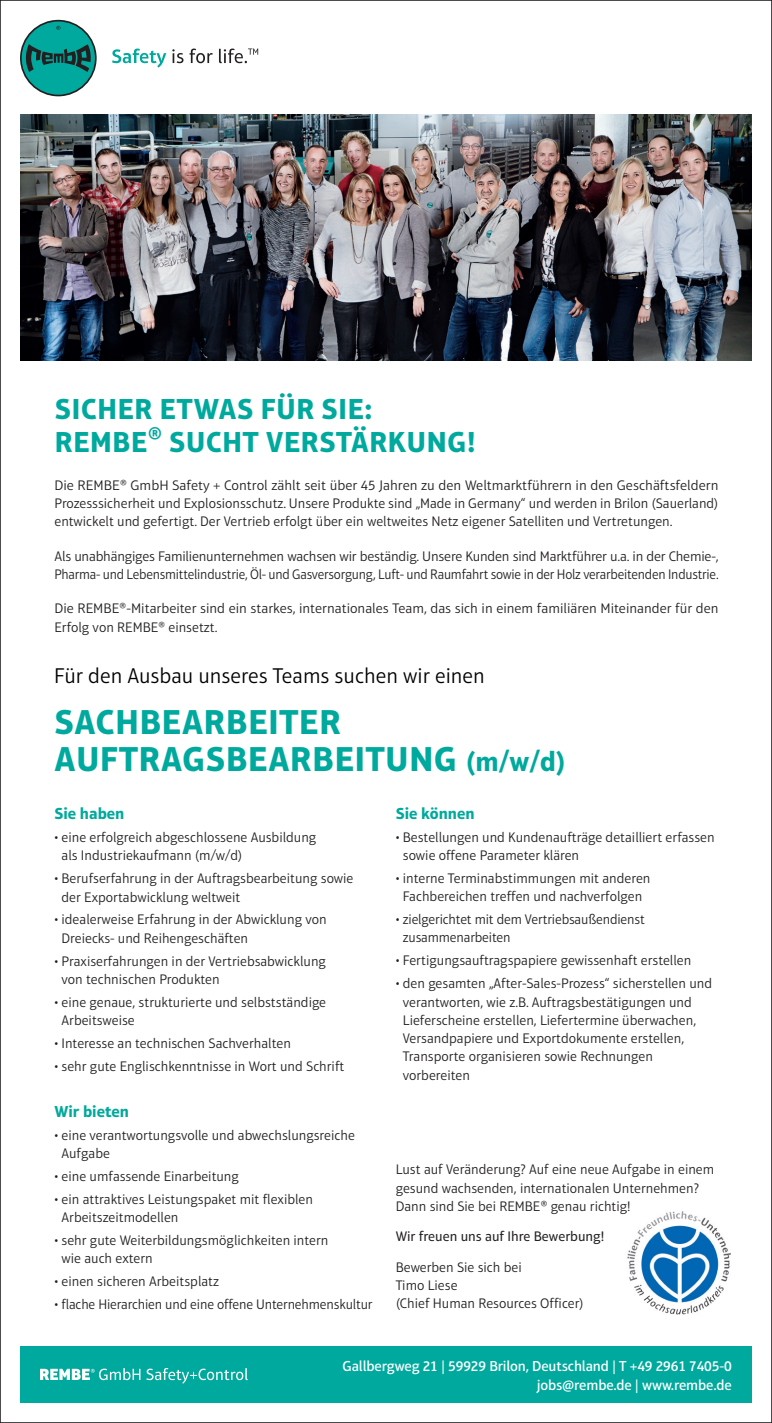
<style>
.page{position:relative;width:772px;height:1423px;background:#fff}
.page>*{position:absolute;margin:0;border:0;box-sizing:border-box;transform-origin:0 0}
.Einf__Abs{font:700 35.2px/36.8px "Aptifer Sans LT Pro";letter-spacing:.025em;color:#00a99d}
.Einf__Abs-2{font:700 29.4px "Aptifer Sans LT Pro";letter-spacing:.025em;color:#00a99d}
.Einf__Abs-3{font:300 21.6px "Aptifer Sans LT Pro";color:#000}
.Einf__Abs-4{font:700 16.2px "Aptifer Sans LT Pro";color:#00a99d}
.Einf__Abs-5{font:500 14.6px "Aptifer Sans LT Pro";letter-spacing:-.01em;color:#fff}
.Einf__Abs-6{font:300 14px/18.2px "Aptifer Sans LT Pro";color:#231f20}
.Einf__Abs-7{font:14px "Aptifer Sans LT Pro";color:#231f20}
.s1{font-size:28px}
</style>
<div class="page">
<img style="left:20px;top:114px;width:731px;height:246px">
<div style="left:20px;top:1347px;width:731px;height:56px;background:#00a99d"></div>
<svg style="left:112px;top:49px;width:54px;height:19px"></svg>
<svg style="left:172px;top:49px;width:11px;height:14px"></svg>
<svg style="left:189px;top:49px;width:24px;height:14px"></svg>
<svg style="left:219px;top:49px;width:39px;height:14px"></svg>
<svg style="left:20px;top:20px;width:77px;height:76px"></svg>
<svg style="left:40px;top:1368px;width:100px;height:12px"></svg>
<svg style="left:146px;top:1368px;width:101px;height:16px"></svg>
<img style="left:627px;top:1211px;width:103px;height:103px">
<p class="Einf__Abs-2" style="left:55px;top:391px;width:319px">SICHER ETWAS FÜR SIE:</p>
<p class="Einf__Abs-2" style="left:55px;top:425px;width:422px">REMBE® SUCHT VERSTÄRKUNG!</p>
<p class="Einf__Abs-6" style="left:54px;top:476px;width:665px;text-align:justify">Die REMBE® GmbH Safety + Control zählt seit über 45 Jahren zu den Weltmarktführern in den Geschäftsfeldern Prozesssicherheit und Explosionsschutz. Unsere Produkte sind „Made in Germany“ und werden in Brilon (Sauerland) entwickelt und gefertigt. Der Vertrieb erfolgt über ein weltweites Netz eigener Satelliten und Vertretungen.</p>
<p class="Einf__Abs-6" style="left:54px;top:547px;width:665px">Als unabhängiges Familienunternehmen wachsen wir beständig. Unsere Kunden sind Marktführer u.a. in der Chemie-,<br>Pharma- und Lebensmittelindustrie, Öl- und Gasversorgung, Luft- und Raumfahrt sowie in der Holz verarbeitenden Industrie.</p>
<p class="Einf__Abs-6" style="left:54px;top:600px;width:665px">Die REMBE®-Mitarbeiter sind ein starkes, internationales Team, das sich in einem familiären Miteinander für den<br>Erfolg von REMBE® einsetzt.</p>
<p class="Einf__Abs-3" style="left:54px;top:663px;width:432px">Für den Ausbau unseres Teams suchen wir einen</p>
<p class="Einf__Abs" style="left:54px;top:703px;width:513px">SACHBEARBEITER<br>AUFTRAGSBEARBEITUNG <span class="s1">(m/w/d)</span></p>
<p class="Einf__Abs-4" style="left:54px;top:804px;width:71px">Sie haben</p>
<p class="Einf__Abs-6" style="left:61px;top:828px;width:256px;text-indent:-7px">• eine erfolgreich abgeschlossene Ausbildung als Industriekaufmann (m/w/d)</p>
<p class="Einf__Abs-6" style="left:61px;top:869px;width:293px;text-indent:-7px">• Berufserfahrung in der Auftragsbearbeitung sowie der Exportabwicklung weltweit</p>
<p class="Einf__Abs-6" style="left:61px;top:911px;width:266px;text-indent:-7px">• idealerweise Erfahrung in der Abwicklung von<br>Dreiecks- und Reihengeschäften</p>
<p class="Einf__Abs-6" style="left:61px;top:952px;width:266px;text-indent:-7px">• Praxiserfahrungen in der Vertriebsabwicklung von technischen Produkten</p>
<p class="Einf__Abs-6" style="left:61px;top:993px;width:266px;text-indent:-7px">• eine genaue, strukturierte und selbstständige<br>Arbeitsweise</p>
<p class="Einf__Abs-6" style="left:54px;top:1034px;width:238px">• Interesse an technischen Sachverhalten</p>
<p class="Einf__Abs-6" style="left:54px;top:1057px;width:291px">• sehr gute Englischkenntnisse in Wort und Schrift</p>
<p class="Einf__Abs-4" style="left:54px;top:1101px;width:76px">Wir bieten</p>
<p class="Einf__Abs-6" style="left:61px;top:1126px;width:294px;text-indent:-7px">• eine verantwortungsvolle und abwechslungsreiche<br>Aufgabe</p>
<p class="Einf__Abs-6" style="left:54px;top:1167px;width:186px">• eine umfassende Einarbeitung</p>
<p class="Einf__Abs-6" style="left:61px;top:1190px;width:253px;text-indent:-7px">• ein attraktives Leistungspaket mit flexiblen<br>Arbeitszeitmodellen</p>
<p class="Einf__Abs-6" style="left:61px;top:1231px;width:268px;text-indent:-7px">• sehr gute Weiterbildungsmöglichkeiten intern wie auch extern</p>
<p class="Einf__Abs-6" style="left:54px;top:1272px;width:166px">• einen sicheren Arbeitsplatz</p>
<p class="Einf__Abs-6" style="left:54px;top:1295px;width:319px">• flache Hierarchien und eine offene Unternehmenskultur</p>
<p class="Einf__Abs-4" style="left:395px;top:804px;width:80px">Sie können</p>
<p class="Einf__Abs-6" style="left:402px;top:828px;width:313px;text-indent:-7px">• Bestellungen und Kundenaufträge detailliert erfassen sowie offene Parameter klären</p>
<p class="Einf__Abs-6" style="left:395px;top:869px;width:256px;text-align:center">• interne Terminabstimmungen mit anderen<br>Fachbereichen treffen und nachverfolgen</p>
<p class="Einf__Abs-6" style="left:402px;top:910px;width:243px;text-indent:-7px">• zielgerichtet mit dem Vertriebsaußendienst zusammenarbeiten</p>
<p class="Einf__Abs-6" style="left:395px;top:952px;width:297px">• Fertigungsauftragspapiere gewissenhaft erstellen</p>
<p class="Einf__Abs-6" style="left:402px;top:974px;width:310px;text-indent:-7px">• den gesamten „After-Sales-Prozess“ sicherstellen und verantworten, wie z.B. Auftragsbestätigungen und Lieferscheine erstellen, Liefertermine überwachen, Versandpapiere und Exportdokumente erstellen, Transporte organisieren sowie Rechnungen vorbereiten</p>
<p class="Einf__Abs-6" style="left:395px;top:1161px;width:320px">Lust auf Veränderung? Auf eine neue Aufgabe in einem gesund wachsenden, internationalen Unternehmen?<br>Dann sind Sie bei REMBE® genau richtig!</p>
<p class="Einf__Abs-7" style="left:395px;top:1229px;width:210px">Wir freuen uns auf Ihre Bewerbung!</p>
<p class="Einf__Abs-6" style="left:395px;top:1258px;width:127px">Bewerben Sie sich bei</p>
<p class="Einf__Abs-6" style="left:395px;top:1276px;width:63px">Timo Liese</p>
<p class="Einf__Abs-6" style="left:395px;top:1294px;width:189px">(Chief Human Resources Officer)</p>
<p class="Einf__Abs-5" style="left:342px;top:1358px;width:390px">Gallbergweg 21 | 59929 Brilon, Deutschland | T +49 2961 7405-0</p>
<p class="Einf__Abs-5" style="left:536px;top:1377px;width:196px">jobs@rembe.de | www.rembe.de</p>
</div>
